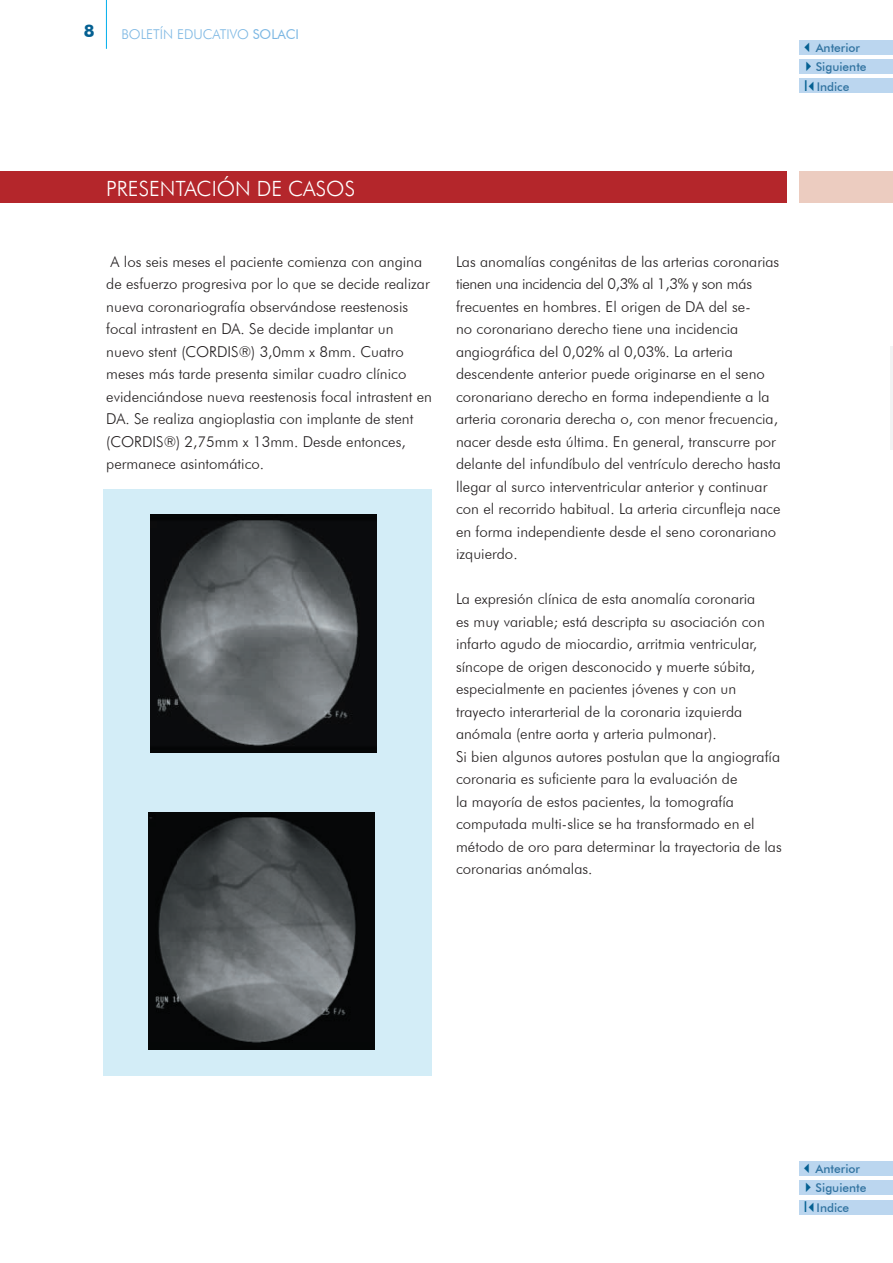
<style>
.page{position:relative;width:893px;height:1263px;background:#fff}
.page>*{position:absolute;margin:0;border:0;box-sizing:border-box;transform-origin:0 0}
.t1{font:300 21px "Futura BT";color:#fff}
.t2{font:700 17.25px "Futura BT";color:#046092}
.t3{font:300 15px/22.5px "Futura BT";color:#231f20}
.t4{font:300 13.5px "Futura BT";color:#7cb7e3}
.t5{font:500 12px/20.2px "Futura BT";color:#3274a1}
.s1{font-weight:400}
.s2{color:#046092}
.s3{font-family:"Arial";font-weight:400;font-size:15px;color:#046092}
</style>
<div class="page">
<hr style="left:106px;top:0;width:1px;height:49px;background:#00aeec">
<div style="left:0;top:171px;width:787px;height:32px;background:#b4262b"></div>
<div style="left:799px;top:171px;width:94px;height:32px;background:#ecccc0"></div>
<div style="left:103px;top:489px;width:329px;height:294px;background:#d3edf7"></div>
<img style="left:150px;top:514px;width:226px;height:238px">
<div style="left:103px;top:782px;width:329px;height:294px;background:#d3edf7"></div>
<img style="left:148px;top:812px;width:226px;height:238px">
<hr style="left:890px;top:346px;width:3px;height:103px;background:#f2f3f4">
<div style="left:799px;top:1162px;width:94px;height:14px;background:#bbd6ef"></div>
<div style="left:799px;top:1181px;width:94px;height:14px;background:#bbd6ef"></div>
<div style="left:799px;top:1200px;width:94px;height:14px;background:#bbd6ef"></div>
<div style="left:799px;top:40px;width:94px;height:14px;background:#bbd6ef"></div>
<div style="left:799px;top:59px;width:94px;height:14px;background:#bbd6ef"></div>
<div style="left:799px;top:79px;width:94px;height:14px;background:#bbd6ef"></div>
<p class="t2" style="left:84px;top:21px;width:12px">8</p>
<p class="t4" style="left:121px;top:26px;width:179px">BOLETÍN EDUCATIVO <span class="s1">SOLACI</span></p>
<p class="t5" style="left:801px;top:37px;width:61px"><span class="s2">✓</span>Anterior</p>
<p class="t5" style="left:801px;top:56px;width:67px"><span class="s2">✔</span>Siguiente<br><span class="s3">I</span><span class="s2">✓</span>Indice</p>
<h1 class="t1" style="left:106px;top:176px;width:250px">PRESENTACIÓN DE CASOS</h1>
<p class="t3" style="left:106px;top:250px;width:327px">A los seis meses el paciente comienza con angina de esfuerzo progresiva por lo que se decide realizar nueva coronariografía observándose reestenosis focal intrastent en DA. Se decide implantar un nuevo stent (CORDIS®) 3,0mm x 8mm. Cuatro meses más tarde presenta similar cuadro clínico evidenciándose nueva reestenosis focal intrastent en DA. Se realiza angioplastia con implante de stent (CORDIS®) 2,75mm x 13mm. Desde entonces, permanece asintomático.</p>
<p class="t3" style="left:456px;top:250px;width:326px">Las anomalías congénitas de las arterias coronarias tienen una incidencia del 0,3% al 1,3% y son más frecuentes en hombres. El origen de DA del se-<br>no coronariano derecho tiene una incidencia angiográfica del 0,02% al 0,03%. La arteria descendente anterior puede originarse en el seno coronariano derecho en forma independiente a la arteria coronaria derecha o, con menor frecuencia, nacer desde esta última. En general, transcurre por delante del infundíbulo del ventrículo derecho hasta llegar al surco interventricular anterior y continuar con el recorrido habitual. La arteria circunfleja nace en forma independiente desde el seno coronariano izquierdo.</p>
<p class="t3" style="left:456px;top:587px;width:327px">La expresión clínica de esta anomalía coronaria<br>es muy variable; está descripta su asociación con infarto agudo de miocardio, arritmia ventricular, síncope de origen desconocido y muerte súbita, especialmente en pacientes jóvenes y con un trayecto interarterial de la coronaria izquierda anómala (entre aorta y arteria pulmonar).<br>Si bien algunos autores postulan que la angiografía coronaria es suficiente para la evaluación de<br>la mayoría de estos pacientes, la tomografía computada multi-slice se ha transformado en el método de oro para determinar la trayectoria de las coronarias anómalas.</p>
<p class="t5" style="left:801px;top:1158px;width:61px"><span class="s2">✓</span>Anterior</p>
<p class="t5" style="left:801px;top:1178px;width:67px"><span class="s2">✔</span>Siguiente<br><span class="s3">I</span><span class="s2">✓</span>Indice</p>
</div>
